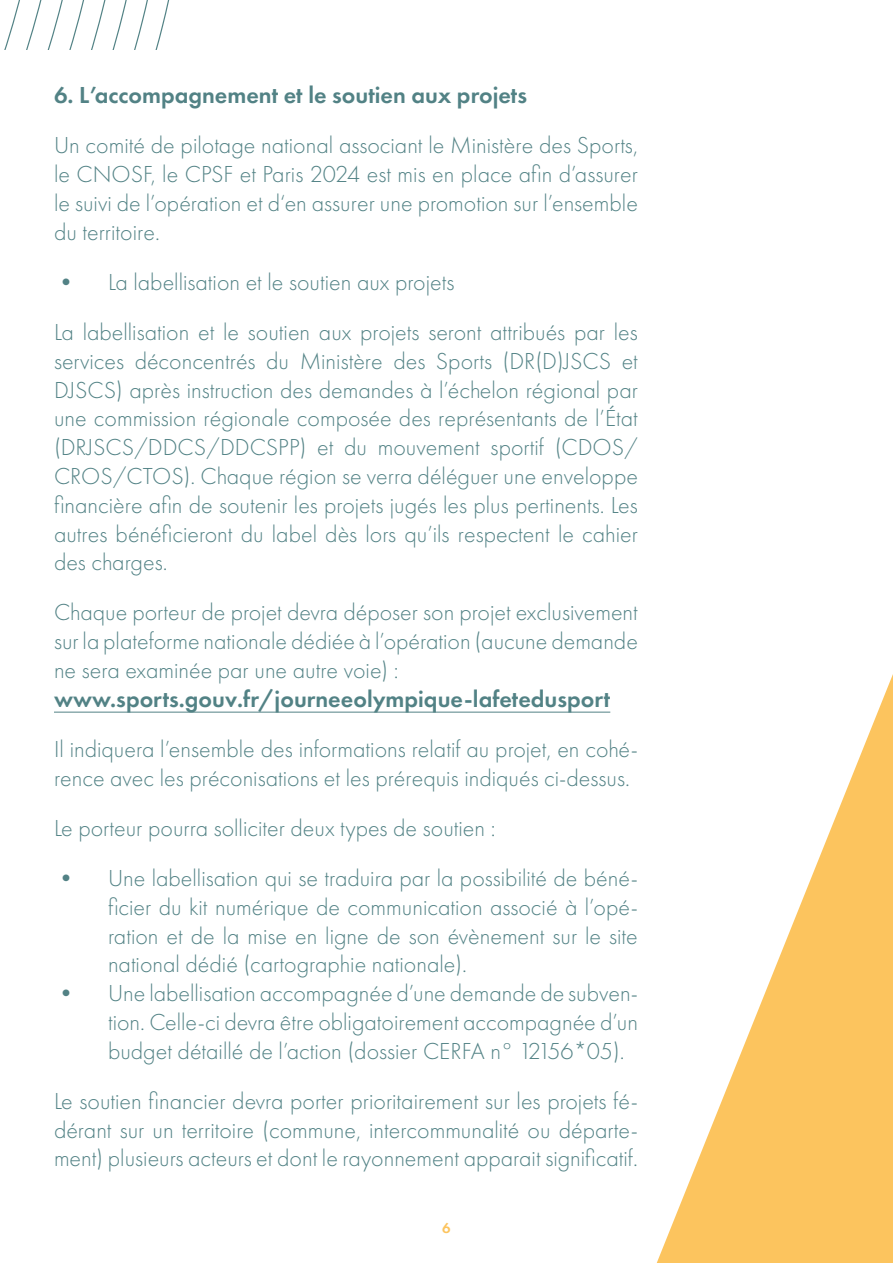
<style>
.page{position:relative;width:893px;height:1263px;background:#fff}
.page>*{position:absolute;margin:0;border:0;box-sizing:border-box;transform-origin:0 0}
.t1{font:300 24px/28.8px "Futura PT";color:#528285;text-align:justify}
.t2{font:600 24px "Futura PT";color:#528285}
.t3{font:600 15px "Futura PT";color:#fcc45e}
</style>
<div class="page">
<hr style="left:54px;top:712px;width:556px;height:1px;background:#528285">
<svg style="left:657px;top:674px;width:236px;height:589px"></svg>
<svg style="left:4px;top:0;width:166px;height:50px"></svg>
<p class="t2" style="left:54px;top:80px;width:475px">6. L’accompagnement et le soutien aux projets</p>
<p class="t1" style="left:54px;top:131px;width:585px">Un comité de pilotage national associant le Ministère des Sports, le CNOSF, le CPSF et Paris 2024 est mis en place afin d’assurer le suivi de l’opération et d‘en assurer une promotion sur l’ensemble du territoire.</p>
<p class="t1" style="left:54px;top:257px;width:585px;line-height:50.1px">• La labellisation et le soutien aux projets<br>La labellisation et le soutien aux projets seront attribués par les</p>
<p class="t1" style="left:54px;top:347px;width:585px">services déconcentrés du Ministère des Sports (DR(D)JSCS et DJSCS) après instruction des demandes à l’échelon régional par une commission régionale composée des représentants de l’État (DRJSCS/DDCS/DDCSPP) et du mouvement sportif (CDOS/ CROS/CTOS). Chaque région se verra déléguer une enveloppe financière afin de soutenir les projets jugés les plus pertinents. Les autres bénéficieront du label dès lors qu’ils respectent le cahier des charges.</p>
<p class="t1" style="left:54px;top:598px;width:585px">Chaque porteur de projet devra déposer son projet exclusivement sur la plateforme nationale dédiée à l’opération (aucune demande ne sera examinée par une autre voie) :</p>
<p class="t2" style="left:54px;top:684px;width:558px">www.sports.gouv.fr/journeeolympique-lafetedusport</p>
<p class="t1" style="left:54px;top:735px;width:585px">Il indiquera l’ensemble des informations relatif au projet, en cohé&shy;rence avec les préconisations et les prérequis indiqués ci-dessus.</p>
<p class="t1" style="left:54px;top:814px;width:443px">Le porteur pourra solliciter deux types de soutien :</p>
<p class="t1" style="left:108px;top:864px;width:531px;text-indent:-54px">• Une labellisation qui se traduira par la possibilité de béné&shy;ficier du kit numérique de communication associé à l’opé&shy;ration et de la mise en ligne de son évènement sur le site national dédié (cartographie nationale).</p>
<p class="t1" style="left:108px;top:979px;width:531px;text-indent:-54px">• Une labellisation accompagnée d’une demande de subven&shy;tion. Celle-ci devra être obligatoirement accompagnée d’un budget détaillé de l’action (dossier CERFA n° 12156*05).</p>
<p class="t1" style="left:54px;top:1086px;width:585px">Le soutien financier devra porter prioritairement sur les projets fé&shy;dérant sur un territoire (commune, intercommunalité ou départe&shy;ment) plusieurs acteurs et dont le rayonnement apparait significatif.</p>
<p class="t3" style="left:442px;top:1218px;width:10px">6</p>
</div>
